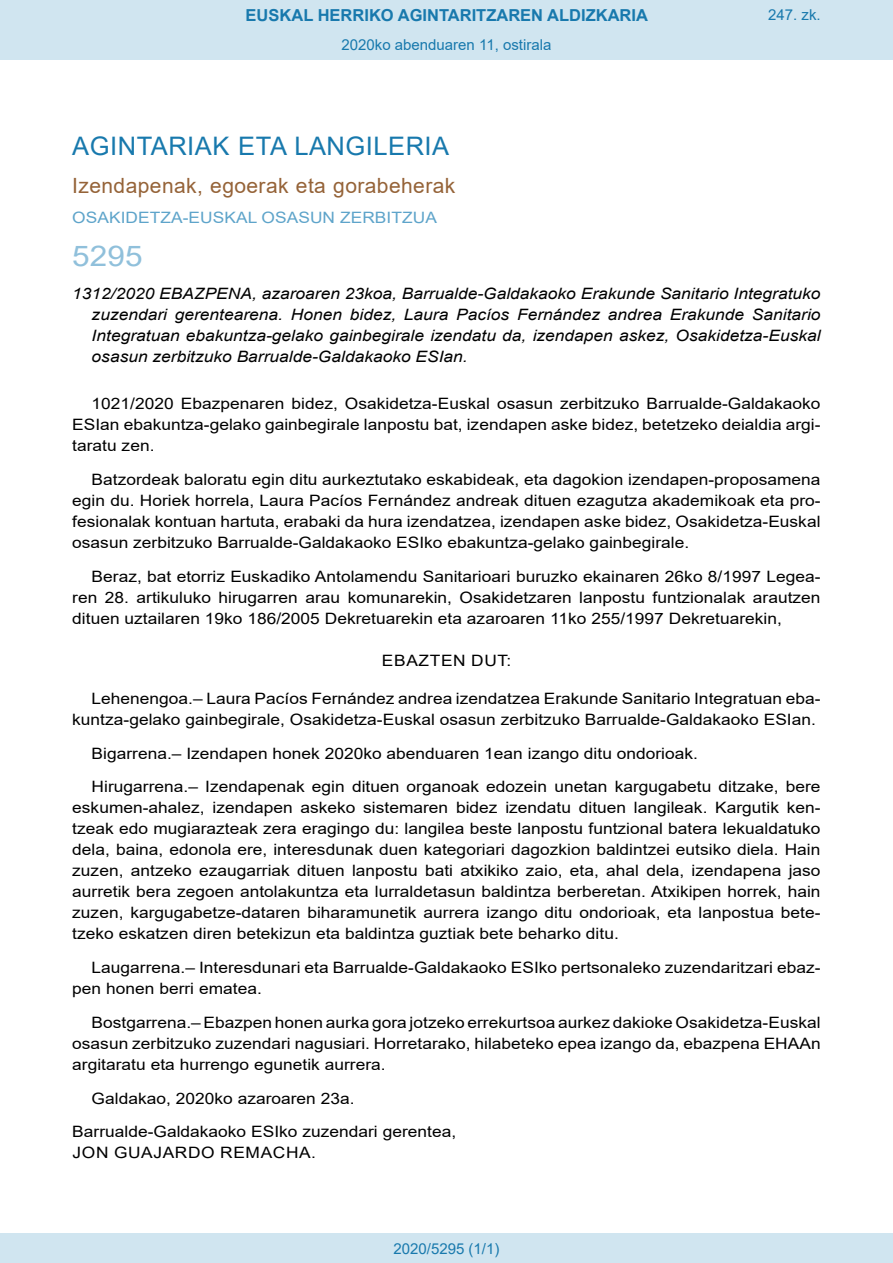
<style>
.page{position:relative;width:893px;height:1263px;background:#fff}
.page>*{position:absolute;margin:0;border:0;box-sizing:border-box;transform-origin:0 0}
.BOPVOrden{font:28.5px "Arial";color:#90c0db;scale:1.11 1}
.BOPVSeccion{font:25.5px "Arial";letter-spacing:.02em;color:#1879ad}
.BOPVSubseccion{font:21px "Arial";letter-spacing:.02em;color:#956338}
.t1{font:700 16.5px "Arial";color:#1879ad}
.BOPVDetalle{font:15.6px/21px "Arial";color:#000;text-align:justify;scale:1.11 1}
.BOPVTitulo{font:italic 15.6px/21px "Arial";color:#000;text-align:justify;scale:1.11 1}
.BOPVFirmaPuesto{font:15.6px "Arial";color:#000;scale:1.11 1}
.BOPVOrganismo{font:15.6px "Arial";letter-spacing:.005em;color:#5ea4ca;scale:1.11 1}
.BOPVFirmaLugFec{font:15.6px "Arial";color:#000;scale:1.11 1}
.BOPVFirmaNombre{font:15.6px "Arial";letter-spacing:.035em;color:#000;scale:1.11 1}
.BOPVClave{font:15.6px "Arial";letter-spacing:.035em;color:#000;scale:1.11 1}
.Paginacion_Centro{font:15px "Arial";color:#1879ad}
</style>
<div class="page">
<div style="left:0;top:0;width:893px;height:60px;background:#d0e5f0"></div>
<div style="left:0;top:1233px;width:893px;height:30px;background:#d0e5f0"></div>
<p class="t1" style="left:246px;top:3px;width:404px">EUSKAL HERRIKO AGINTARITZAREN ALDIZKARIA</p>
<p class="Paginacion_Centro" style="left:342px;top:35px;width:211px">2020ko abenduaren 11, ostirala</p>
<p class="Paginacion_Centro" style="left:768px;top:5px;width:54px">247. zk.</p>
<p class="BOPVSeccion" style="left:72px;top:128px;width:378px">AGINTARIAK ETA LANGILERIA</p>
<p class="BOPVSubseccion" style="left:72px;top:171px;width:385px">Izendapenak, egoerak eta gorabeherak</p>
<p class="BOPVOrganismo" style="left:72px;top:207px;width:330px">OSAKIDETZA-EUSKAL OSASUN ZERBITZUA</p>
<p class="BOPVOrden" style="left:72px;top:236px;width:65px">5295</p>
<p class="BOPVTitulo" style="left:92px;top:284px;width:658px;text-indent:-19px">1312/2020 EBAZPENA, azaroaren 23koa, Barrualde-Galdakaoko Erakunde Sanitario Integratuko zuzendari gerentearena. Honen bidez, Laura Pacíos Fernández andrea Erakunde Sanitario Integratuan ebakuntza-gelako gainbegirale izendatu da, izendapen askez, Osakidetza-Euskal osasun zerbitzuko Barrualde-Galdakaoko ESIan.</p>
<p class="BOPVDetalle" style="left:72px;top:393px;width:676px;text-indent:19px">1021/2020 Ebazpenaren bidez, Osakidetza-Euskal osasun zerbitzuko Barrualde-Galdakaoko ESIan ebakuntza-gelako gainbegirale lanpostu bat, izendapen aske bidez, betetzeko deialdia argi&shy;taratu zen.</p>
<p class="BOPVDetalle" style="left:72px;top:469px;width:676px;text-indent:19px">Batzordeak baloratu egin ditu aurkeztutako eskabideak, eta dagokion izendapen-proposamena egin du. Horiek horrela, Laura Pacíos Fernández andreak dituen ezagutza akademikoak eta pro&shy;fesionalak kontuan hartuta, erabaki da hura izendatzea, izendapen aske bidez, Osakidetza-Euskal osasun zerbitzuko Barrualde-Galdakaoko ESIko ebakuntza-gelako gainbegirale.</p>
<p class="BOPVDetalle" style="left:72px;top:565px;width:676px;text-indent:19px">Beraz, bat etorriz Euskadiko Antolamendu Sanitarioari buruzko ekainaren 26ko 8/1997 Legea&shy;ren 28. artikuluko hirugarren arau komunarekin, Osakidetzaren lanpostu funtzionalak arautzen dituen uztailaren 19ko 186/2005 Dekretuarekin eta azaroaren 11ko 255/1997 Dekretuarekin,</p>
<p class="BOPVClave" style="left:382px;top:649px;width:118px">EBAZTEN DUT:</p>
<p class="BOPVDetalle" style="left:72px;top:688px;width:676px;text-indent:19px">Lehenengoa.– Laura Pacíos Fernández andrea izendatzea Erakunde Sanitario Integratuan eba&shy;kuntza-gelako gainbegirale, Osakidetza-Euskal osasun zerbitzuko Barrualde-Galdakaoko ESIan.</p>
<p class="BOPVDetalle" style="left:92px;top:742px;width:548px">Bigarrena.– Izendapen honek 2020ko abenduaren 1ean izango ditu ondorioak.</p>
<p class="BOPVDetalle" style="left:72px;top:776px;width:676px;text-indent:19px">Hirugarrena.– Izendapenak egin dituen organoak edozein unetan kargugabetu ditzake, bere eskumen-ahalez, izendapen askeko sistemaren bidez izendatu dituen langileak. Kargutik ken&shy;tzeak edo mugiarazteak zera eragingo du: langilea beste lanpostu funtzional batera lekualdatuko dela, baina, edonola ere, interesdunak duen kategoriari dagozkion baldintzei eutsiko diela. Hain zuzen, antzeko ezaugarriak dituen lanpostu bati atxikiko zaio, eta, ahal dela, izendapena jaso aurretik bera zegoen antolakuntza eta lurraldetasun baldintza berberetan. Atxikipen horrek, hain zuzen, kargugabetze-dataren biharamunetik aurrera izango ditu ondorioak, eta lanpostua bete&shy;tzeko eskatzen diren betekizun eta baldintza guztiak bete beharko ditu.</p>
<p class="BOPVDetalle" style="left:72px;top:957px;width:676px;text-indent:19px">Laugarrena.– Interesdunari eta Barrualde-Galdakaoko ESIko pertsonaleko zuzendaritzari ebaz&shy;pen honen berri ematea.</p>
<p class="BOPVDetalle" style="left:72px;top:1012px;width:676px;text-indent:19px">Bostgarrena.– Ebazpen honen aurka gora jotzeko errekurtsoa aurkez dakioke Osakidetza-Euskal osasun zerbitzuko zuzendari nagusiari. Horretarako, hilabeteko epea izango da, ebazpena EHAAn argitaratu eta hurrengo egunetik aurrera.</p>
<p class="BOPVFirmaLugFec" style="left:92px;top:1087px;width:238px">Galdakao, 2020ko azaroaren 23a.</p>
<p class="BOPVFirmaPuesto" style="left:72px;top:1121px;width:347px">Barrualde-Galdakaoko ESIko zuzendari gerentea,</p>
<p class="BOPVFirmaNombre" style="left:73px;top:1142px;width:221px">JON GUAJARDO REMACHA.</p>
<p class="Paginacion_Centro" style="left:393px;top:1238px;width:107px">2020/5295 (1/1)</p>
</div>
